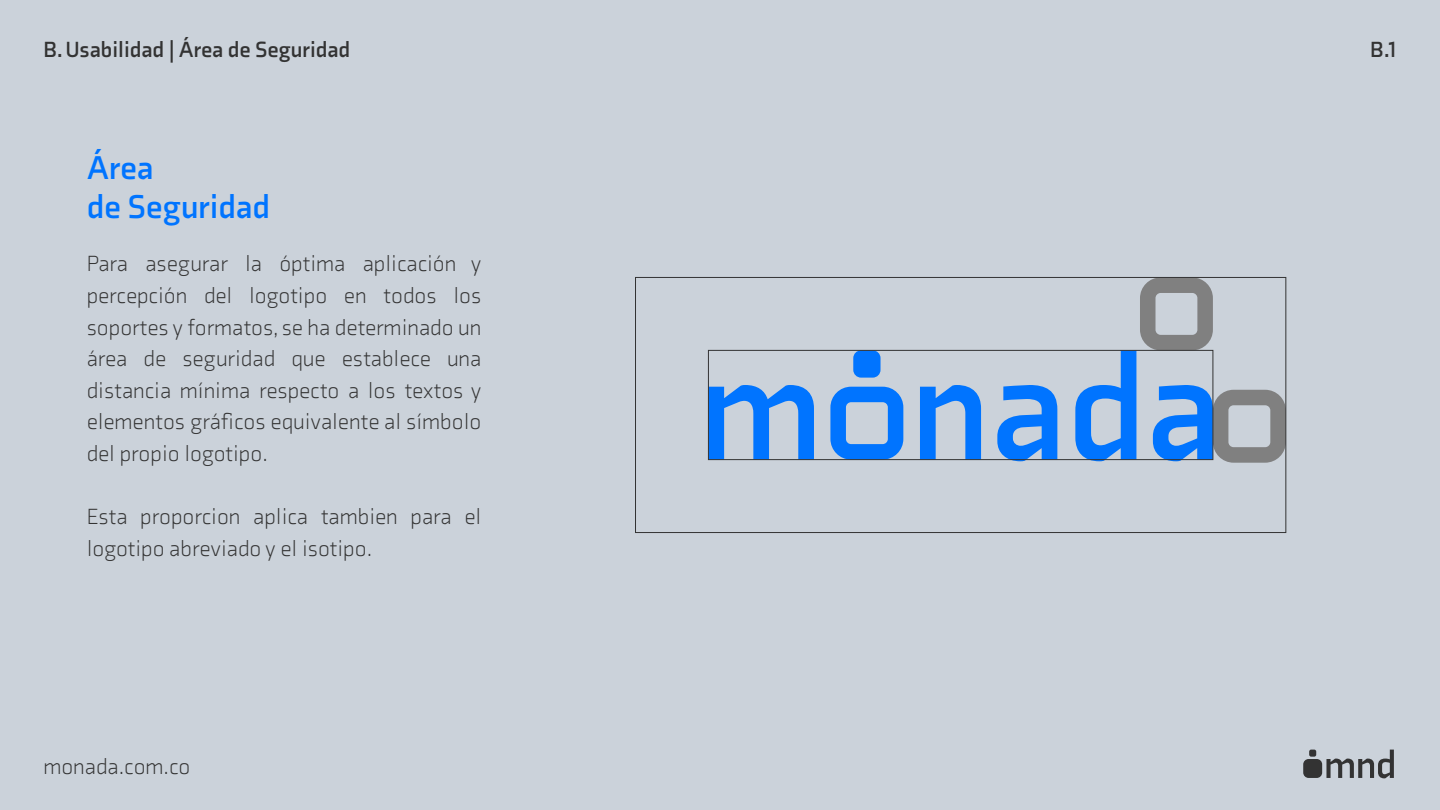
<style>
.page{position:relative;width:1440px;height:810px;background:#cbd2da}
.page>*{position:absolute;margin:0;border:0;box-sizing:border-box;transform-origin:0 0}
.t1{font:700 33.75px/39.2px "Axia";color:#0074ff}
.t2{font:300 22.5px/31.7px "Axia";color:#333;text-align:justify}
.t3{font:700 22.5px "Axia";color:#333}
</style>
<div class="page">
<svg style="left:1326px;top:750px;width:68px;height:28px"></svg>
<div style="left:1303px;top:759px;width:19px;height:19px;background:#333;border-radius:5px"></div>
<div style="left:1309px;top:750px;width:7px;height:7px;background:#333;border-radius:2px"></div>
<svg style="left:710px;top:385px;width:104px;height:73px"></svg>
<svg style="left:920px;top:385px;width:61px;height:73px"></svg>
<svg style="left:997px;top:385px;width:60px;height:76px"></svg>
<svg style="left:830px;top:387px;width:73px;height:71px"></svg>
<div style="left:853px;top:350px;width:28px;height:28px;background:#0074ff;border-radius:8px"></div>
<svg style="left:1075px;top:279px;width:209px;height:184px"></svg>
<div style="left:635px;top:277px;width:651px;height:256px;border:1px solid #333"></div>
<div style="left:708px;top:350px;width:505px;height:110px;border:1px solid #333"></div>
<p class="t3" style="left:43px;top:36px;width:308px">B. Usabilidad | Área de Seguridad</p>
<p class="t3" style="left:1370px;top:36px;width:28px">B.1</p>
<h1 class="t1" style="left:87px;top:148px;width:185px">Área<br>de Seguridad</h1>
<p class="t2" style="left:87px;top:248px;width:396px">Para asegurar la óptima aplicación y percepción del logotipo en todos los soportes y formatos, se ha determinado un área de seguridad que establece una distancia mínima respecto a los textos y elementos gráficos equivalente al símbolo del propio logotipo.</p>
<p class="t2" style="left:87px;top:501px;width:396px">Esta proporcion aplica tambien para el logotipo abreviado y el isotipo.</p>
<p class="t2" style="left:43px;top:750px;width:149px">monada.com.co</p>
</div>
